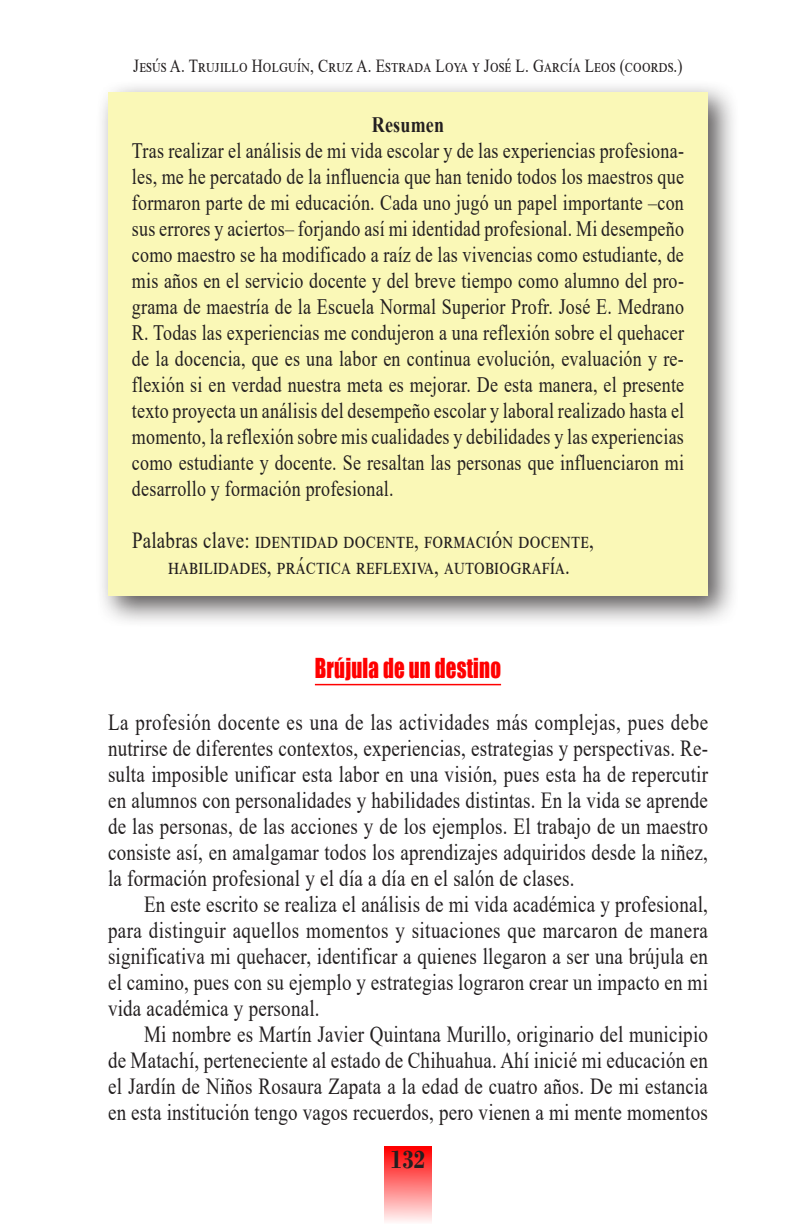
<style>
.page{position:relative;width:792px;height:1224px;background:#fff}
.page>*{position:absolute;margin:0;border:0;box-sizing:border-box;transform-origin:0 0}
.t1{font:700 26.4px "Bodoni";color:#231f20;scale:.86 1}
.t2{font:25.2px "Impact";letter-spacing:.01em;color:#f00;scale:.83 1}
.t3{font:23px/26px "Times New Roman";letter-spacing:.01em;color:#231f20;text-align:justify;scale:.83 1}
.t4{font:23px/26px "Times New Roman";letter-spacing:.08em;color:#231f20;text-align:center;scale:.83 1}
.t5{font:22px/26px "Times New Roman";letter-spacing:.01em;color:#231f20;text-align:justify;scale:.82 1}
.t6{font:700 22px "Times New Roman";letter-spacing:.015em;color:#231f20;scale:.82 1}
.t7{font:18.4px "Times New Roman";letter-spacing:.045em;color:#231f20;scale:.83 1}
</style>
<div class="page">
<div style="left:384px;top:1146px;width:48px;height:78px;background:linear-gradient(to bottom,#f00,#fff7f7)"></div>
<div style="left:96px;top:80px;width:644px;height:548px;background:#231f20;opacity:.75"></div>
<div style="left:108px;top:92px;width:600px;height:504px;background:#faf8b7"></div>
<hr style="left:315px;top:684px;width:186px;height:1px;background:#f00">
<p class="t7" style="left:133px;top:56px;width:663px">Jesús A. Trujillo Holguín, Cruz A. Estrada Loya y José L. García Leos (coords.)</p>
<p class="t6" style="left:372px;top:112px;width:90px">Resumen</p>
<p class="t5" style="left:132px;top:137px;width:675px">Tras realizar el análisis de mi vida escolar y de las experiencias profesiona&shy;les, me he percatado de la influencia que han tenido todos los maestros que formaron parte de mi educación. Cada uno jugó un papel importante –con sus errores y aciertos– forjando así mi identidad profesional. Mi desempeño como maestro se ha modificado a raíz de las vivencias como estudiante, de mis años en el servicio docente y del breve tiempo como alumno del pro&shy;grama de maestría de la Escuela Normal Superior Profr. José E. Medrano R. Todas las experiencias me condujeron a una reflexión sobre el quehacer de la docencia, que es una labor en continua evolución, evaluación y re&shy;flexión si en verdad nuestra meta es mejorar. De esta manera, el presente texto proyecta un análisis del desempeño escolar y laboral realizado hasta el momento, la reflexión sobre mis cualidades y debilidades y las experiencias como estudiante y docente. Se resaltan las personas que influenciaron mi desarrollo y formación profesional.</p>
<p class="t4" style="left:132px;top:527px;width:558px">Palabras clave: identidad docente, formación docente, habilidades, práctica reflexiva, autobiografía.</p>
<p class="t2" style="left:315px;top:652px;width:226px">brújula de un destino</p>
<p class="t3" style="left:108px;top:709px;width:725px">La profesión docente es una de las actividades más complejas, pues debe nutrirse de diferentes contextos, experiencias, estrategias y perspectivas. Re&shy;sulta imposible unificar esta labor en una visión, pues esta ha de repercutir en alumnos con personalidades y habilidades distintas. En la vida se aprende de las personas, de las acciones y de los ejemplos. El trabajo de un maestro consiste así, en amalgamar todos los aprendizajes adquiridos desde la niñez, la formación profesional y el día a día en el salón de clases.</p>
<p class="t3" style="left:108px;top:891px;width:724px;text-indent:36px">En este escrito se realiza el análisis de mi vida académica y profesional, para distinguir aquellos momentos y situaciones que marcaron de manera significativa mi quehacer, identificar a quienes llegaron a ser una brújula en el camino, pues con su ejemplo y estrategias lograron crear un impacto en mi vida académica y personal.</p>
<p class="t3" style="left:108px;top:1021px;width:725px;text-indent:36px">Mi nombre es Martín Javier Quintana Murillo, originario del municipio de Matachí, perteneciente al estado de Chihuahua. Ahí inicié mi educación en el Jardín de Niños Rosaura Zapata a la edad de cuatro años. De mi estancia en esta institución tengo vagos recuerdos, pero vienen a mi mente momentos</p>
<p class="t1" style="left:391px;top:1144px;width:41px">132</p>
</div>
